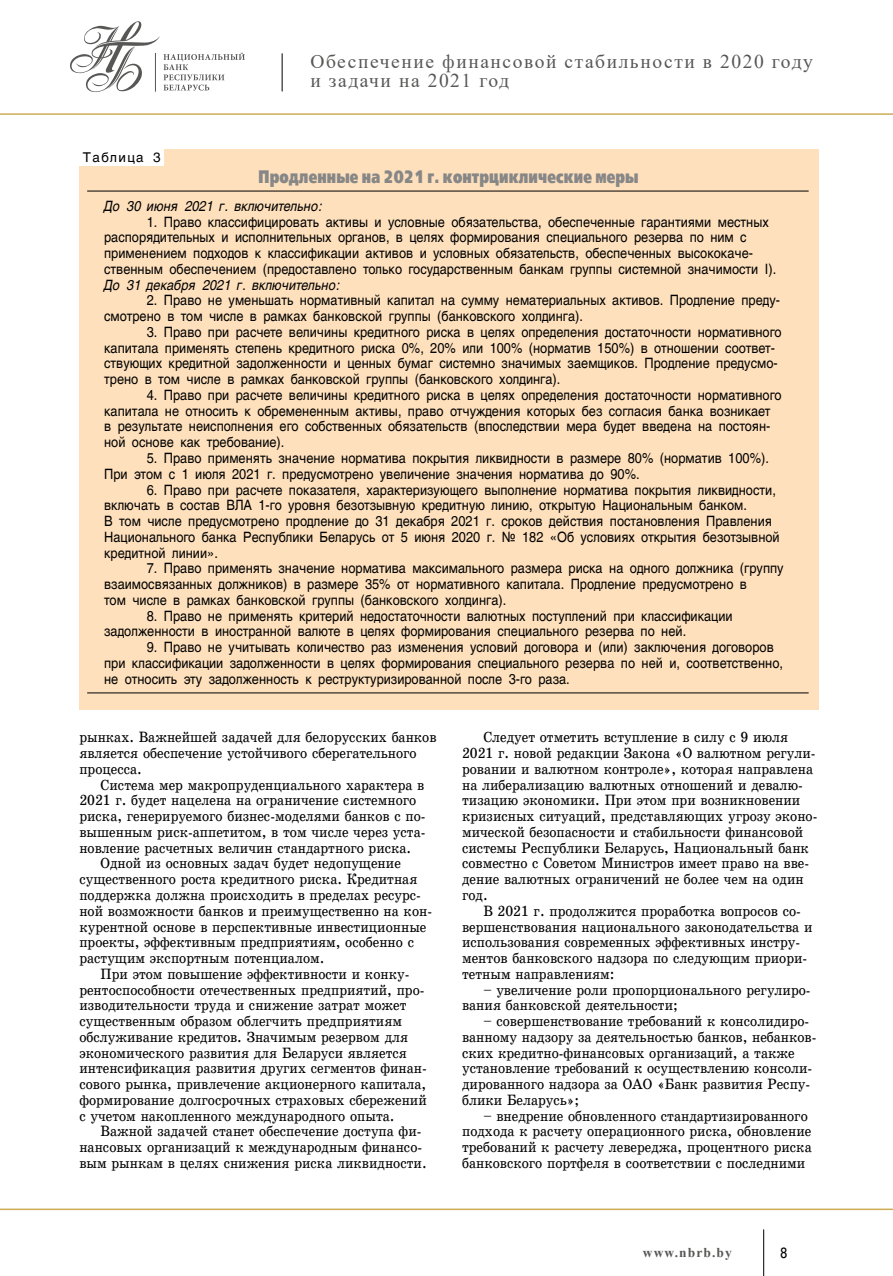
<style>
.page{position:relative;width:893px;height:1276px;background:#fff}
.page>*{position:absolute;margin:0;border:0;box-sizing:border-box;transform-origin:0 0}
.t1{font:19.5px/19.5px "Times New Roman";letter-spacing:.08em;color:#575756}
.t2{font:18px "Free Set Extra CTT";letter-spacing:.01em;color:#878787;scale:.75 1}
.t3{font:15px/15.8px "School Book C";color:#000;scale:.9 1}
.t4{font:15px "Rodeo";color:#000;scale:.9 1}
.t5{font:14.25px/15.8px "AG Helvetica";color:#000;scale:.9 1}
.t6{font:italic 14.25px "AG Helvetica";color:#000;scale:.9 1}
.t7{font:700 13.5px "Times New Roman";letter-spacing:.08em;color:#575756}
.t8{font:13.5px "AG Helvetica";letter-spacing:.1em;color:#000}
.s1{font-family:"Arial"}
</style>
<div class="page">
<svg style="left:70px;top:21px;width:175px;height:72px"></svg>
<hr style="left:155px;top:53px;width:1px;height:39px;background:#575756">
<hr style="left:282px;top:54px;width:1px;height:37px;background:#000">
<hr style="left:763px;top:1229px;width:1px;height:47px;background:#000">
<hr style="left:0;top:113px;width:893px;height:2px;background:#ccad56">
<hr style="left:0;top:1208px;width:893px;height:2px;background:#ccad56">
<div style="left:79px;top:149px;width:740px;height:560px;background:#fee0bc"></div>
<hr style="left:87px;top:191px;width:722px;height:1px;background:#000">
<hr style="left:87px;top:692px;width:722px;height:1px;background:#000">
<div style="left:79px;top:149px;width:85px;height:16px;background:#fff"></div>
<p class="t8" style="left:83px;top:150px;width:79px">Таблица 3</p>
<h1 class="t1" style="left:310px;top:51px;width:504px">Обеспечение финансовой стабильности в 2020 году и задачи на 2021 год</h1>
<p class="t2" style="left:259px;top:166px;width:508px">Продленные на 2021 г. контрциклические меры</p>
<p class="t6" style="left:104px;top:198px;width:243px">До 30 июня 2021 г. включительно:</p>
<p class="t5" style="left:104px;top:214px;width:748px;text-indent:43px">1. Право классифицировать активы и условные обязательства, обеспеченные гарантиями местных распорядительных и исполнительных органов, в целях формирования специального резерва по ним с применением подходов к классификации активов и условных обязательств, обеспеченных высококаче&shy;ственным обеспечением (предоставлено только государственным банкам группы системной значимости I).</p>
<p class="t6" style="left:104px;top:277px;width:263px">До 31 декабря 2021 г. включительно:</p>
<p class="t5" style="left:104px;top:293px;width:753px;text-indent:43px">2. Право не уменьшать нормативный капитал на сумму нематериальных активов. Продление преду&shy;смотрено в том числе в рамках банковской группы (банковского холдинга).</p>
<p class="t5" style="left:104px;top:324px;width:754px;text-indent:43px">3. Право при расчете величины кредитного риска в целях определения достаточности нормативного капитала применять степень кредитного риска 0%, 20% или 100% (норматив 150%) в отношении соответ&shy;ствующих кредитной задолженности и ценных бумаг системно значимых заемщиков. Продление предусмо&shy;трено в том числе в рамках банковской группы (банковского холдинга).</p>
<p class="t5" style="left:104px;top:387px;width:754px;text-indent:43px">4. Право при расчете величины кредитного риска в целях определения достаточности нормативного капитала не относить к обремененным активы, право отчуждения которых без согласия банка возникает<br>в результате неисполнения его собственных обязательств (впоследствии мера будет введена на постоян&shy;ной основе как требование).</p>
<p class="t5" style="left:104px;top:450px;width:740px;text-indent:43px">5. Право применять значение норматива покрытия ликвидности в размере 80% (норматив 100%).<br>При этом с 1 июля 2021 г. предусмотрено увеличение значения норматива до 90%.</p>
<p class="t5" style="left:104px;top:482px;width:752px;text-indent:43px">6. Право при расчете показателя, характеризующего выполнение норматива покрытия ликвидности, включать в состав ВЛА 1-го уровня безотзывную кредитную линию, открытую Национальным банком.<br>В том числе предусмотрено продление до 31 декабря 2021 г. сроков действия постановления Правления Национального банка Республики Беларусь от 5 июня 2020 г. <span class="s1">№</span> 182 «Об условиях открытия безотзывной кредитной линии».</p>
<p class="t5" style="left:104px;top:560px;width:756px;text-indent:43px">7. Право применять значение норматива максимального размера риска на одного должника (группу взаимосвязанных должников) в размере 35% от нормативного капитала. Продление предусмотрено в<br>том числе в рамках банковской группы (банковского холдинга).</p>
<p class="t5" style="left:104px;top:608px;width:700px;text-indent:43px">8. Право не применять критерий недостаточности валютных поступлений при классификации задолженности в иностранной валюте в целях формирования специального резерва по ней.</p>
<p class="t5" style="left:104px;top:639px;width:756px;text-indent:43px">9. Право не учитывать количество раз изменения условий договора и (или) заключения договоров при классификации задолженности в целях формирования специального резерва по ней и, соответственно, не относить эту задолженность к реструктуризированной после 3-го раза.</p>
<p class="t3" style="left:79px;top:729px;width:398px">рынках. Важнейшей задачей для белорусских банков является обеспечение устойчивого сберегательного процесса.</p>
<p class="t3" style="left:101px;top:777px;width:361px">Система мер макропруденциального характера в</p>
<p class="t3" style="left:79px;top:792px;width:376px">2021 г. будет нацелена на ограничение системного</p>
<p class="t3" style="left:79px;top:808px;width:386px">риска, генерируемого бизнес-моделями банков с по-</p>
<p class="t3" style="left:79px;top:824px;width:386px">вышенным риск-аппетитом, в том числе через уста-</p>
<p class="t3" style="left:79px;top:840px;width:370px">новление расчетных величин стандартного риска.</p>
<p class="t3" style="left:101px;top:855px;width:335px">Одной из основных задач будет недопущение</p>
<p class="t3" style="left:79px;top:871px;width:377px">существенного роста кредитного риска. Кредитная</p>
<p class="t3" style="left:79px;top:887px;width:381px">поддержка должна происходить в пределах ресурс-</p>
<p class="t3" style="left:79px;top:903px;width:393px">ной возможности банков и преимущественно на кон-</p>
<p class="t3" style="left:79px;top:918px;width:387px">курентной основе в перспективные инвестиционные</p>
<p class="t3" style="left:79px;top:934px;width:373px">проекты, эффективным предприятиям, особенно с</p>
<p class="t3" style="left:79px;top:950px;width:274px">растущим экспортным потенциалом.</p>
<p class="t3" style="left:101px;top:966px;width:345px">При этом повышение эффективности и конку-</p>
<p class="t3" style="left:79px;top:981px;width:385px">рентоспособности отечественных предприятий, про-</p>
<p class="t3" style="left:79px;top:997px;width:365px">изводительности труда и снижение затрат может</p>
<p class="t3" style="left:79px;top:1013px;width:360px">существенным образом облегчить предприятиям</p>
<p class="t3" style="left:79px;top:1029px;width:367px">обслуживание кредитов. Значимым резервом для</p>
<p class="t3" style="left:79px;top:1044px;width:365px">экономического развития для Беларуси является</p>
<p class="t3" style="left:79px;top:1060px;width:387px">интенсификация развития других сегментов финан-</p>
<p class="t3" style="left:79px;top:1076px;width:387px">сового рынка, привлечение акционерного капитала,</p>
<p class="t3" style="left:79px;top:1092px;width:387px">формирование долгосрочных страховых сбережений</p>
<p class="t3" style="left:79px;top:1107px;width:352px">с учетом накопленного международного опыта.</p>
<p class="t3" style="left:101px;top:1123px;width:358px">Важной задачей станет обеспечение доступа фи-</p>
<p class="t3" style="left:79px;top:1139px;width:382px">нансовых организаций к международным финансо-</p>
<p class="t3" style="left:79px;top:1155px;width:387px">вым рынкам в целях снижения риска ликвидности.</p>
<p class="t3" style="left:462px;top:729px;width:396px;text-indent:21px">Следует отметить вступление в силу с 9 июля 2021 г. новой редакции Закона «О валютном регули&shy;ровании и валютном контроле», которая направлена на либерализацию валютных отношений и девалю&shy;тизацию экономики. При этом при возникновении кризисных ситуаций, представляющих угрозу эконо&shy;мической безопасности и стабильности финансовой системы Республики Беларусь, Национальный банк совместно с Советом Министров имеет право на вве&shy;дение валютных ограничений не более чем на один год.</p>
<p class="t3" style="left:462px;top:903px;width:391px;text-indent:21px">В 2021 г. продолжится проработка вопросов со&shy;вершенствования национального законодательства и использования современных эффективных инстру&shy;ментов банковского надзора по следующим приори&shy;тетным направлениям:</p>
<p class="t3" style="left:462px;top:981px;width:389px;text-indent:21px">– увеличение роли пропорционального регулиро&shy;вания банковской деятельности;</p>
<p class="t3" style="left:462px;top:1013px;width:395px;text-indent:21px">– совершенствование требований к консолидиро&shy;ванному надзору за деятельностью банков, небанков&shy;ских кредитно-финансовых организаций, а также установление требований к осуществлению консоли&shy;дированного надзора за ОАО «Банк развития Респу&shy;блики Беларусь»;</p>
<p class="t3" style="left:462px;top:1107px;width:390px;text-indent:21px">– внедрение обновленного стандартизированного подхода к расчету операционного риска, обновление требований к расчету левереджа, процентного риска банковского портфеля в соответствии с последними</p>
<p class="t7" style="left:643px;top:1243px;width:90px">www.nbrb.by</p>
<p class="t4" style="left:780px;top:1245px;width:9px">8</p>
</div>
